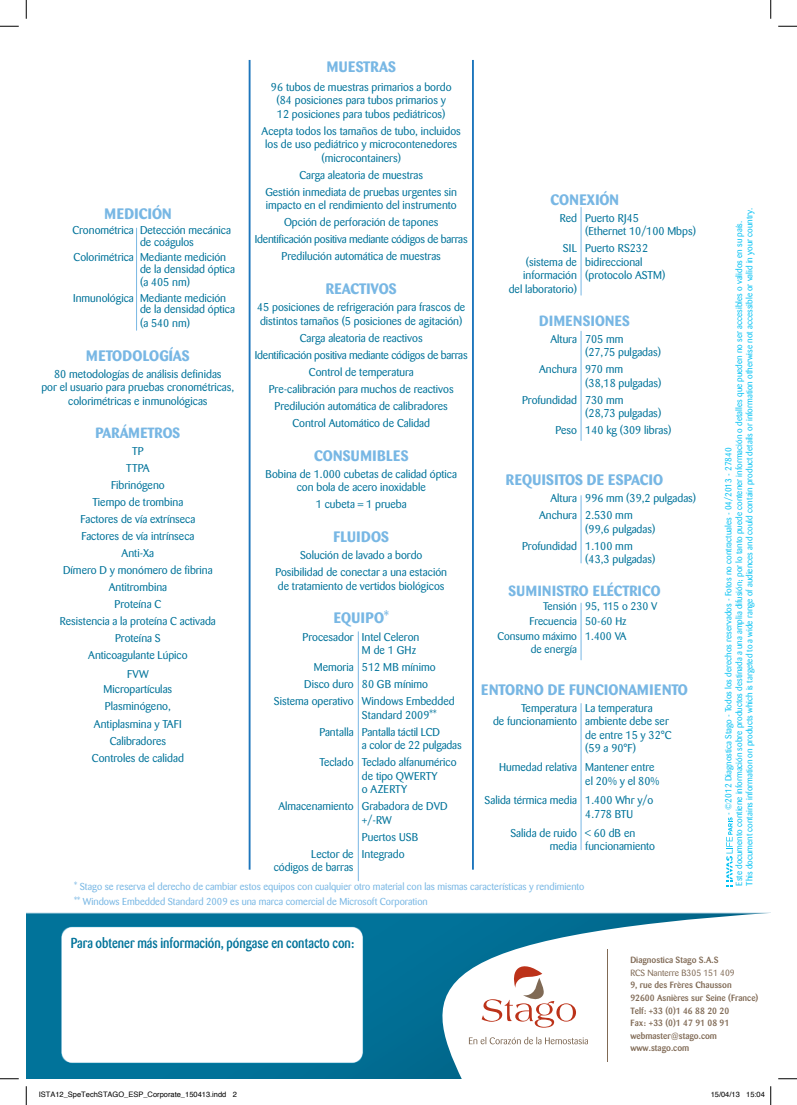
<style>
.page{position:relative;width:797px;height:1105px;background:#fff}
.page>*{position:absolute;margin:0;border:0;box-sizing:border-box;transform-origin:0 0}
.t1{font:700 15px "Barmeno";letter-spacing:.02em;color:#78b7e4}
.t2{font:700 15px "Barmeno";color:#78b7e4}
.t3{font:700 14.62px "Barmeno";color:#78b7e4}
.t4{font:700 14.62px "Barmeno";letter-spacing:.02em;color:#78b7e4}
.t5{font:500 14.38px "Barmeno";color:#00739a;scale:.85 1}
.t6{font:11.25px/17px "Barmeno";color:#00739a}
.t7{font:11px "Barmeno";color:#00739a}
.t8{font:10px/15.5px "Barmeno";color:#78b7e4}
.t9{font:500 9px/12.5px "Barmeno";color:#806a55}
.t10{font:9px "Barmeno";color:#806a55}
.t11{font:8.75px/10.5px "Barmeno";color:#00c0f3}
.t12{font:7.5px "Helvetica";color:#000}
</style>
<div class="page">
<img style="left:26px;top:59px;width:707px;height:1020px">
<hr style="left:358px;top:632px;width:1px;height:249px;background:#78b7e4">
<hr style="left:580px;top:207px;width:1px;height:88px;background:#78b7e4">
<hr style="left:580px;top:331px;width:1px;height:109px;background:#78b7e4">
<hr style="left:580px;top:496px;width:1px;height:67px;background:#78b7e4">
<hr style="left:580px;top:603px;width:1px;height:57px;background:#78b7e4">
<hr style="left:580px;top:703px;width:1px;height:147px;background:#78b7e4">
<hr style="left:136px;top:228px;width:1px;height:102px;background:#78b7e4">
<hr style="left:472px;top:60px;width:2px;height:810px;background:#1c75bc">
<hr style="left:249px;top:60px;width:1px;height:810px;background:#1c75bc">
<svg style="left:726px;top:817px;width:6px;height:69px"></svg>
<svg style="left:442px;top:912px;width:328px;height:167px"></svg>
<hr style="left:607px;top:949px;width:1px;height:112px;background:#806a55">
<svg style="left:481px;top:964px;width:95px;height:64px"></svg>
<svg style="left:469px;top:1037px;width:119px;height:7px"></svg>
<svg style="left:0;top:25px;width:19px;height:2px"></svg>
<svg style="left:778px;top:25px;width:19px;height:2px"></svg>
<svg style="left:0;top:1078px;width:19px;height:1px"></svg>
<svg style="left:778px;top:1078px;width:19px;height:1px"></svg>
<svg style="left:25px;top:0;width:2px;height:19px"></svg>
<svg style="left:25px;top:1086px;width:2px;height:19px"></svg>
<svg style="left:770px;top:0;width:1px;height:19px"></svg>
<svg style="left:770px;top:1086px;width:1px;height:19px"></svg>
<h1 class="t1" style="left:104px;top:205px;width:68px">MEDICIÓN</h1>
<p class="t6" style="left:140px;top:224px;width:92px;line-height:11.8px;text-indent:-68px">Cronométrica Detección mecánica de coágulos</p>
<p class="t6" style="left:140px;top:251px;width:96px;line-height:11.8px;text-indent:-66px">Colorimétrica Mediante medición de la densidad óptica</p>
<p class="t6" style="left:73px;top:275px;width:154px;line-height:15.2px;text-indent:67px">(a 405 nm)<br>Inmunológica Mediante medición</p>
<p class="t6" style="left:140px;top:303px;width:96px;line-height:13.5px">de la densidad óptica (a 540 nm)</p>
<h1 class="t2" style="left:86px;top:346px;width:105px">METODOLOGÍAS</h1>
<p class="t6" style="left:41px;top:367px;width:194px;line-height:13.5px;text-align:center">80 metodologías de análisis definidas<br>por el usuario para pruebas cronométricas, colorimétricas e inmunológicas</p>
<p class="t3" style="left:96px;top:424px;width:86px">PARÁMETROS</p>
<p class="t6" style="left:60px;top:442px;width:157px;text-align:center">TP<br>TTPA<br>Fibrinógeno<br>Tiempo de trombina<br>Factores de vía extrínseca<br>Factores de vía intrínseca<br>Anti-Xa<br>Dímero D y monómero de fibrina<br>Antitrombina<br>Proteína C<br>Resistencia a la proteína C activada<br>Proteína S<br>Anticoagulante Lúpico</p>
<p class="t6" style="left:104px;top:666px;width:70px;line-height:15.8px;text-align:center">FVW<br>Micropartículas</p>
<p class="t6" style="left:92px;top:698px;width:93px;text-align:center">Plasminógeno,<br>Antiplasmina y TAFI<br>Calibradores<br>Controles de calidad</p>
<h1 class="t1" style="left:327px;top:58px;width:71px">MUESTRAS</h1>
<p class="t6" style="left:271px;top:80px;width:182px;line-height:13.5px;text-align:center">96 tubos de muestras primarios a bordo (84 posiciones para tubos primarios y<br>12 posiciones para tubos pediátricos)</p>
<p class="t6" style="left:261px;top:124px;width:201px;line-height:13.5px;text-align:center">Acepta todos los tamaños de tubo, incluidos los de uso pediátrico y microcontenedores (microcontainers)</p>
<p class="t6" style="left:265px;top:166px;width:193px;text-align:center">Carga aleatoria de muestras<br>Gestión inmediata de pruebas urgentes sin</p>
<p class="t6" style="left:255px;top:197px;width:214px;text-align:center">impacto en el rendimiento del instrumento Opción de perforación de tapones Identificación positiva mediante códigos de barras Predilución automática de muestras</p>
<h1 class="t2" style="left:326px;top:280px;width:72px">REACTIVOS</h1>
<p class="t6" style="left:257px;top:301px;width:210px;line-height:13.5px">45 posiciones de refrigeración para frascos de distintos tamaños (5 posiciones de agitación)</p>
<p class="t6" style="left:255px;top:329px;width:214px;text-align:center">Carga aleatoria de reactivos<br>Identificación positiva mediante códigos de barras Control de temperatura<br>Pre-calibración para muchos de reactivos Predilución automática de calibradores<br>Control Automático de Calidad</p>
<h1 class="t1" style="left:314px;top:446px;width:96px">CONSUMIBLES</h1>
<p class="t6" style="left:265px;top:467px;width:193px;line-height:13.5px;text-align:center">Bobina de 1.000 cubetas de calidad óptica con bola de acero inoxidable</p>
<p class="t6" style="left:316px;top:496px;width:92px">1 cubeta = 1 prueba</p>
<h1 class="t1" style="left:333px;top:528px;width:57px">FLUIDOS</h1>
<p class="t6" style="left:275px;top:547px;width:173px;text-align:center">Solución de lavado a bordo<br>Posibilidad de conectar a una estación</p>
<p class="t6" style="left:278px;top:577px;width:168px">de tratamiento de vertidos biológicos</p>
<h1 class="t1" style="left:334px;top:609px;width:57px">EQUIPO*</h1>
<p class="t6" style="left:302px;top:630px;width:118px;line-height:13.5px;text-align:right">Procesador Intel Celeron<br>M de 1 GHz</p>
<p class="t6" style="left:314px;top:659px;width:123px">Memoria 512 MB mínimo</p>
<p class="t6" style="left:304px;top:676px;width:125px">Disco duro 80 GB mínimo</p>
<p class="t6" style="left:274px;top:693px;width:182px">Sistema operativo Windows Embedded</p>
<p class="t6" style="left:319px;top:706px;width:122px;text-indent:43px">Standard 2009**<br>Pantalla Pantalla táctil LCD</p>
<p class="t6" style="left:319px;top:737px;width:144px;text-indent:42px">a color de 22 pulgadas<br>Teclado Teclado alfanumérico</p>
<p class="t6" style="left:362px;top:769px;width:77px;line-height:13.5px">de tipo QWERTY o AZERTY</p>
<p class="t6" style="left:362px;top:800px;width:87px;line-height:13.5px;text-indent:-84px">Almacenamiento Grabadora de DVD +/-RW</p>
<p class="t6" style="left:311px;top:828px;width:109px;text-indent:51px">Puertos USB<br>Lector de Integrado</p>
<p class="t6" style="left:274px;top:859px;width:81px">códigos de barras</p>
<h1 class="t1" style="left:550px;top:190px;width:70px">CONEXIÓN</h1>
<p class="t6" style="left:585px;top:211px;width:112px;line-height:13.5px;text-indent:-25px">Red Puerto RJ45<br>(Ethernet 10/100 Mbps)</p>
<p class="t6" style="left:562px;top:240px;width:87px">SIL Puerto RS232</p>
<p class="t6" style="left:526px;top:253px;width:118px">(sistema de bidireccional</p>
<p class="t6" style="left:523px;top:267px;width:143px">información (protocolo ASTM)</p>
<p class="t6" style="left:509px;top:280px;width:70px">del laboratorio)</p>
<p class="t4" style="left:539px;top:312px;width:92px">DIMENSIONES</p>
<p class="t6" style="left:585px;top:332px;width:77px;line-height:13.5px;text-indent:-35px">Altura 705 mm<br>(27,75 pulgadas)</p>
<p class="t6" style="left:585px;top:363px;width:78px;line-height:13.5px;text-indent:-46px">Anchura 970 mm<br>(38,18 pulgadas)</p>
<p class="t6" style="left:585px;top:393px;width:77px;line-height:13.5px;text-indent:-63px">Profundidad 730 mm<br>(28,73 pulgadas)</p>
<p class="t6" style="left:555px;top:422px;width:117px">Peso 140 kg (309 libras)</p>
<h1 class="t1" style="left:506px;top:471px;width:159px">REQUISITOS DE ESPACIO</h1>
<p class="t6" style="left:539px;top:490px;width:159px;text-indent:11px">Altura 996 mm (39,2 pulgadas)<br>Anchura 2.530 mm</p>
<p class="t6" style="left:522px;top:521px;width:135px;text-indent:63px">(99,6 pulgadas)<br>Profundidad 1.100 mm</p>
<p class="t6" style="left:585px;top:551px;width:72px">(43,3 pulgadas)</p>
<p class="t3" style="left:508px;top:582px;width:153px">SUMINISTRO ELÉCTRICO</p>
<p class="t7" style="left:543px;top:599px;width:116px">Tensión 95, 115 o 230 V</p>
<p class="t7" style="left:529px;top:615px;width:99px">Frecuencia 50-60 Hz</p>
<p class="t7" style="left:497px;top:630px;width:131px">Consumo máximo 1.400 VA</p>
<p class="t7" style="left:531px;top:643px;width:48px">de energía</p>
<h1 class="t1" style="left:481px;top:680px;width:208px">ENTORNO DE FUNCIONAMIENTO</h1>
<p class="t6" style="left:521px;top:699px;width:133px">Temperatura La temperatura</p>
<p class="t6" style="left:493px;top:713px;width:177px">de funcionamiento ambiente debe ser</p>
<p class="t6" style="left:585px;top:726px;width:88px">de entre 15 y 32°C</p>
<p class="t6" style="left:585px;top:740px;width:52px">(59 a 90°F)</p>
<p class="t6" style="left:585px;top:761px;width:76px;line-height:13.5px;text-indent:-86px">Humedad relativa Mantener entre el 20% y el 80%</p>
<p class="t6" style="left:585px;top:793px;width:69px;line-height:13.5px;text-indent:-101px">Salida térmica media 1.400 Whr y/o<br>4.778 BTU</p>
<p class="t6" style="left:550px;top:826px;width:107px;line-height:13.5px;text-indent:-39px">Salida de ruido &lt; 60 dB en media funcionamiento</p>
<p class="t8" style="left:74px;top:878px;width:512px">* Stago se reserva el derecho de cambiar estos equipos con cualquier otro material con las mismas características y rendimiento ** Windows Embedded Standard 2009 es una marca comercial de Microsoft Corporation</p>
<p class="t5" style="left:71px;top:934px;width:335px">Para obtener más información, póngase en contacto con:</p>
<p class="t11" style="left:723px;top:886px;width:679px;text-indent:71px;rotate:-90deg">- ©2012 Diagnostica Stago - Todos los derechos reservados - Fotos no contractuales - 04/2013 - 27840<br>Este documento contiene información sobre productos destinada a una amplia difusión; por lo tanto puede contener información o detalles que pueden no ser accesibles o validos en su país.<br>This document contains information on products which is targeted to a wide range of audiences and could contain product details or information otherwise not accessible or valid in your country.</p>
<p class="t9" style="left:630px;top:954px;width:90px">Diagnostica Stago S.A.S</p>
<p class="t10" style="left:630px;top:967px;width:106px">RCS Nanterre B305 151 409</p>
<p class="t9" style="left:630px;top:979px;width:130px">9, rue des Frères Chausson<br>92600 Asnières sur Seine (France)<br>Telf: +33 (0)1 46 88 20 20<br>Fax: +33 (0)1 47 91 08 91 webmaster@stago.com www.stago.com</p>
<p class="t12" style="left:39px;top:1089px;width:200px">ISTA12_SpeTechSTAGO_ESP_Corporate_150413.indd 2</p>
<p class="t12" style="left:710px;top:1089px;width:56px">15/04/13 15:04</p>
</div>
